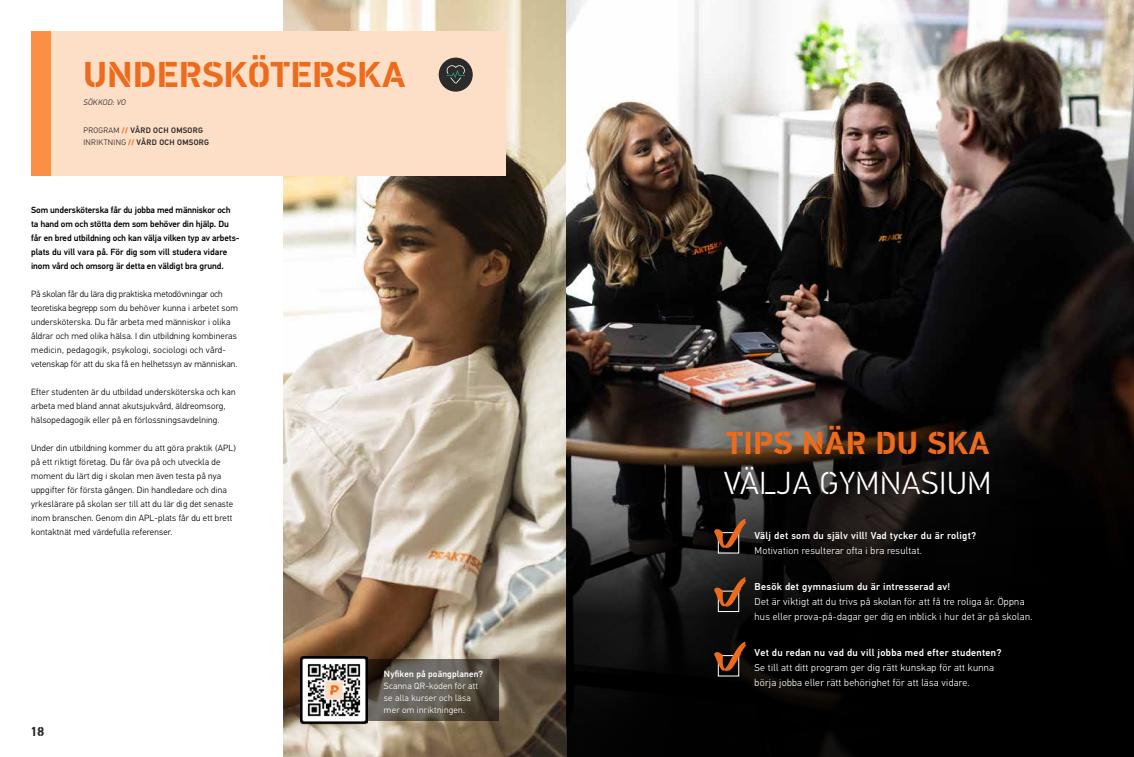
<style>
.page{position:relative;width:1134px;height:757px;background:#fff}
.page>*{position:absolute;margin:0;border:0;box-sizing:border-box;transform-origin:0 0}
.t1{font:700 36px "PFDIN Stencil";letter-spacing:.02em;color:#ed6b1c}
.t2{font:300 31.9px "PFDIN Stencil";letter-spacing:.02em;color:#fff}
.t3{font:700 31.9px "PFDIN Stencil";letter-spacing:.02em;color:#ed6b1c}
.t4{font:700 13px "PFDIN Stencil";color:#282827}
.t5{font:300 10px/15px "PFDIN Text Pro";letter-spacing:.03em;color:#fff}
.t6{font:500 10px "PFDIN Text Pro";letter-spacing:.03em;color:#fff}
.t7{font:300 9px/14px "PFDIN Text Pro";letter-spacing:.02em;color:#000}
.t8{font:500 9px/14px "PFDIN Text Pro";letter-spacing:-.01em;color:#000}
.t9{font:300 9px/12px "PFDIN Text Pro";letter-spacing:.03em;color:#fff}
.t10{font:500 9px "PFDIN Text Pro";letter-spacing:.015em;color:#fff}
.t11{font:500 8px/12px "PFDIN Text Pro";letter-spacing:.04em;color:#282827}
.t12{font:italic 300 8px "PFDIN Text Pro";letter-spacing:.04em;color:#282827}
.s1{font-weight:300}
.s2{font-family:"PFDIN Stencil";font-weight:700;color:#ed6b1c}
</style>
<div class="page">
<img style="left:283px;top:0;width:851px;height:757px">
<div style="left:51px;top:31px;width:454px;height:145px;background:#fddec6"></div>
<div style="left:31px;top:31px;width:20px;height:145px;background:#fb8f44"></div>
<div style="left:439px;top:58px;width:34px;height:34px;background:#2b2b2b;border-radius:50%"></div>
<svg style="left:446px;top:65px;width:19px;height:18px"></svg>
<svg style="left:366px;top:660px;width:133px;height:61px;background:#585249"></svg>
<svg style="left:567px;top:369px;width:567px;height:388px;background:#12100f"></svg>
<svg style="left:714px;top:519px;width:32px;height:29px"></svg>
<div style="left:718px;top:591px;width:21px;height:21px;border:1px solid #fff"></div>
<svg style="left:714px;top:577px;width:32px;height:30px"></svg>
<svg style="left:714px;top:642px;width:32px;height:29px"></svg>
<h1 class="t1" style="left:83px;top:53px;width:324px">UNDERSKÖTERSKA</h1>
<p class="t11" style="left:84px;top:125px;width:127px"><span class="s1">PROGRAM</span> <span class="s2">//</span> VÅRD OCH OMSORG<br><span class="s1">INRIKTNING</span> <span class="s2">//</span> VÅRD OCH OMSORG</p>
<p class="t12" style="left:84px;top:97px;width:44px">SÖKKOD: VO</p>
<p class="t8" style="left:31px;top:203px;width:209px">Som undersköterska får du jobba med människor och ta hand om och stötta dem som behöver din hjälp. Du får en bred utbildning och kan välja vilken typ av arbets&shy;plats du vill vara på. För dig som vill studera vidare inom vård och omsorg är detta en väldigt bra grund.</p>
<p class="t7" style="left:31px;top:287px;width:208px">På skolan får du lära dig praktiska metodövningar och teoretiska begrepp som du behöver kunna i arbetet som undersköterska. Du får arbeta med människor i olika åldrar och med olika hälsa. I din utbildning kombineras medicin, pedagogik, psykologi, sociologi och vård&shy;vetenskap för att du ska få en helhetssyn av människan.</p>
<p class="t7" style="left:31px;top:385px;width:206px">Efter studenten är du utbildad undersköterska och kan arbeta med bland annat akutsjukvård, äldreomsorg, hälsopedagogik eller på en förlossningsavdelning.</p>
<p class="t7" style="left:31px;top:441px;width:206px">Under din utbildning kommer du att göra praktik (APL) på ett riktigt företag. Du får öva på och utveckla de moment du lärt dig i skolan men även testa på nya uppgifter för första gången. Din handledare och dina yrkeslärare på skolan ser till att du lär dig det senaste inom branschen. Genom din APL-plats får du ett brett kontaktnät med värdefulla referenser.</p>
<h3 class="t4" style="left:31px;top:723px;width:15px">18</h3>
<p class="t10" style="left:384px;top:668px;width:101px">Nyfiken på poängplanen?</p>
<p class="t9" style="left:384px;top:679px;width:95px">Scanna QR-koden för att se alla kurser och läsa mer om inriktningen.</p>
<h2 class="t3" style="left:726px;top:424px;width:265px">TIPS NÄR DU SKA</h2>
<h2 class="t2" style="left:724px;top:465px;width:269px">VÄLJA GYMNASIUM</h2>
<p class="t6" style="left:755px;top:530px;width:223px">Välj det som du själv vill! Vad tycker du är roligt?</p>
<p class="t5" style="left:755px;top:543px;width:169px">Motivation resulterar ofta i bra resultat.</p>
<p class="t6" style="left:755px;top:581px;width:197px">Besök det gymnasium du är intresserad av!</p>
<p class="t5" style="left:755px;top:594px;width:279px">Det är viktigt att du trivs på skolan för att få tre roliga år. Öppna hus eller prova-på-dagar ger dig en inblick i hur det är på skolan.</p>
<p class="t6" style="left:755px;top:647px;width:249px">Vet du redan nu vad du vill jobba med efter studenten?</p>
<p class="t5" style="left:755px;top:660px;width:241px">Se till att ditt program ger dig rätt kunskap för att kunna börja jobba eller rätt behörighet för att läsa vidare.</p>
</div>
